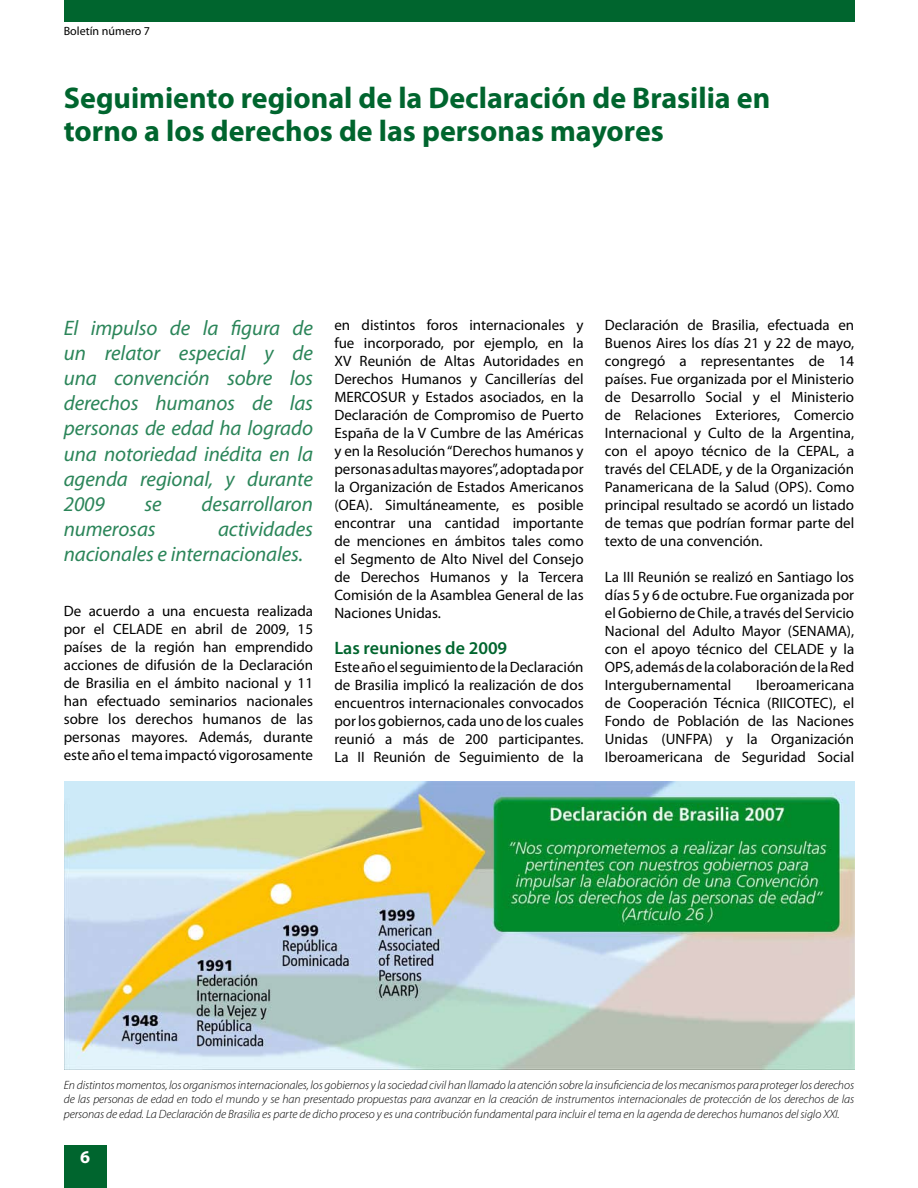
<style>
.page{position:relative;width:918px;height:1188px;background:#fff}
.page>*{position:absolute;margin:0;border:0;box-sizing:border-box;transform-origin:0 0}
.t1{font:700 30px/33px "Myriad Pro";color:#00652e}
.t2{font:italic 21px/25.2px "Myriad Pro";letter-spacing:-.005em;color:#2b8559;text-align:justify}
.t3{font:600 18px "Myriad Pro";color:#00652e}
.t4{font:700 18px "Myriad Pro";color:#fff}
.t5{font:15px/18px "Myriad Pro";color:#000;text-align:justify}
.t6{font:italic 300 12px/14.4px "Myriad Pro";letter-spacing:-.005em;color:#000;text-align:justify}
.t7{font:12px "Myriad Pro";color:#000}
</style>
<div class="page">
<div style="left:64px;top:1145px;width:42px;height:43px;background:#00652e"></div>
<div style="left:64px;top:0;width:790px;height:21px;background:#00652e"></div>
<img style="left:64px;top:781px;width:790px;height:288px">
<p class="t7" style="left:64px;top:23px;width:88px">Boletín número 7</p>
<h1 class="t1" style="left:64px;top:80px;width:708px">Seguimiento regional de la Declaración de Brasilia en torno a los derechos de las personas mayores</h1>
<h2 class="t2" style="left:64px;top:315px;width:251px">El impulso de la figura de un relator especial y de una convención sobre los derechos humanos de las personas de edad ha logrado una notoriedad inédita en la agenda regional, y durante 2009</h2>
<h2 class="t2" style="left:145px;top:491px;width:19px">se</h2>
<h2 class="t2" style="left:201px;top:491px;width:113px">desarrollaron</h2>
<h2 class="t2" style="left:64px;top:516px;width:93px">numerosas</h2>
<h2 class="t2" style="left:64px;top:516px;width:251px;text-indent:154px">actividades nacionales e internacionales.</h2>
<p class="t5" style="left:64px;top:602px;width:251px">De acuerdo a una encuesta realizada por el CELADE en abril de 2009, 15 países de la región han emprendido acciones de difusión de la Declaración de Brasilia en el ámbito nacional y 11 han efectuado seminarios nacionales sobre los derechos humanos de las personas mayores. Además, durante este año el tema impactó vigorosamente</p>
<p class="t5" style="left:334px;top:316px;width:251px">en distintos foros internacionales y fue incorporado, por ejemplo, en la XV Reunión de Altas Autoridades en Derechos Humanos y Cancillerías del MERCOSUR y Estados asociados, en la Declaración de Compromiso de Puerto España de la V Cumbre de las Américas y en la Resolución “Derechos humanos y personas adultas mayores”, adoptada por la Organización de Estados Americanos (OEA). Simultáneamente, es posible encontrar una cantidad importante de menciones en ámbitos tales como el Segmento de Alto Nivel del Consejo de Derechos Humanos y la Tercera Comisión de la Asamblea General de las Naciones Unidas.</p>
<p class="t3" style="left:334px;top:637px;width:174px">Las reuniones de 2009</p>
<p class="t5" style="left:334px;top:658px;width:251px">Este año el seguimiento de la Declaración de Brasilia implicó la realización de dos encuentros internacionales convocados por los gobiernos, cada uno de los cuales reunió a más de 200 participantes.<br>La II Reunión de Seguimiento de la</p>
<p class="t5" style="left:605px;top:316px;width:251px">Declaración de Brasilia, efectuada en Buenos Aires los días 21 y 22 de mayo, congregó a representantes de 14 países. Fue organizada por el Ministerio de Desarrollo Social y el Ministerio de Relaciones Exteriores, Comercio Internacional y Culto de la Argentina, con el apoyo técnico de la CEPAL, a través del CELADE, y de la Organización Panamericana de la Salud (OPS). Como principal resultado se acordó un listado de temas que podrían formar parte del texto de una convención.</p>
<p class="t5" style="left:605px;top:568px;width:251px">La III Reunión se realizó en Santiago los días 5 y 6 de octubre. Fue organizada por el Gobierno de Chile, a través del Servicio Nacional del Adulto Mayor (SENAMA), con el apoyo técnico del CELADE y la OPS, además de la colaboración de la Red Intergubernamental</p>
<p class="t5" style="left:605px;top:676px;width:251px;text-indent:151px">Iberoamericana de Cooperación Técnica (RIICOTEC), el Fondo de Población de las Naciones Unidas (UNFPA) y la Organización Iberoamericana de Seguridad Social</p>
<p class="t6" style="left:64px;top:1078px;width:792px">En distintos momentos, los organismos internacionales, los gobiernos y la sociedad civil han llamado la atención sobre la insuficiencia de los mecanismos para proteger los derechos de las personas de edad en todo el mundo y se han presentado propuestas para avanzar en la creación de instrumentos internacionales de protección de los derechos de las personas de edad. La Declaración de Brasilia es parte de dicho proceso y es una contribución fundamental para incluir el tema en la agenda de derechos humanos del siglo XXI.</p>
<p class="t4" style="left:80px;top:1146px;width:11px">6</p>
</div>
